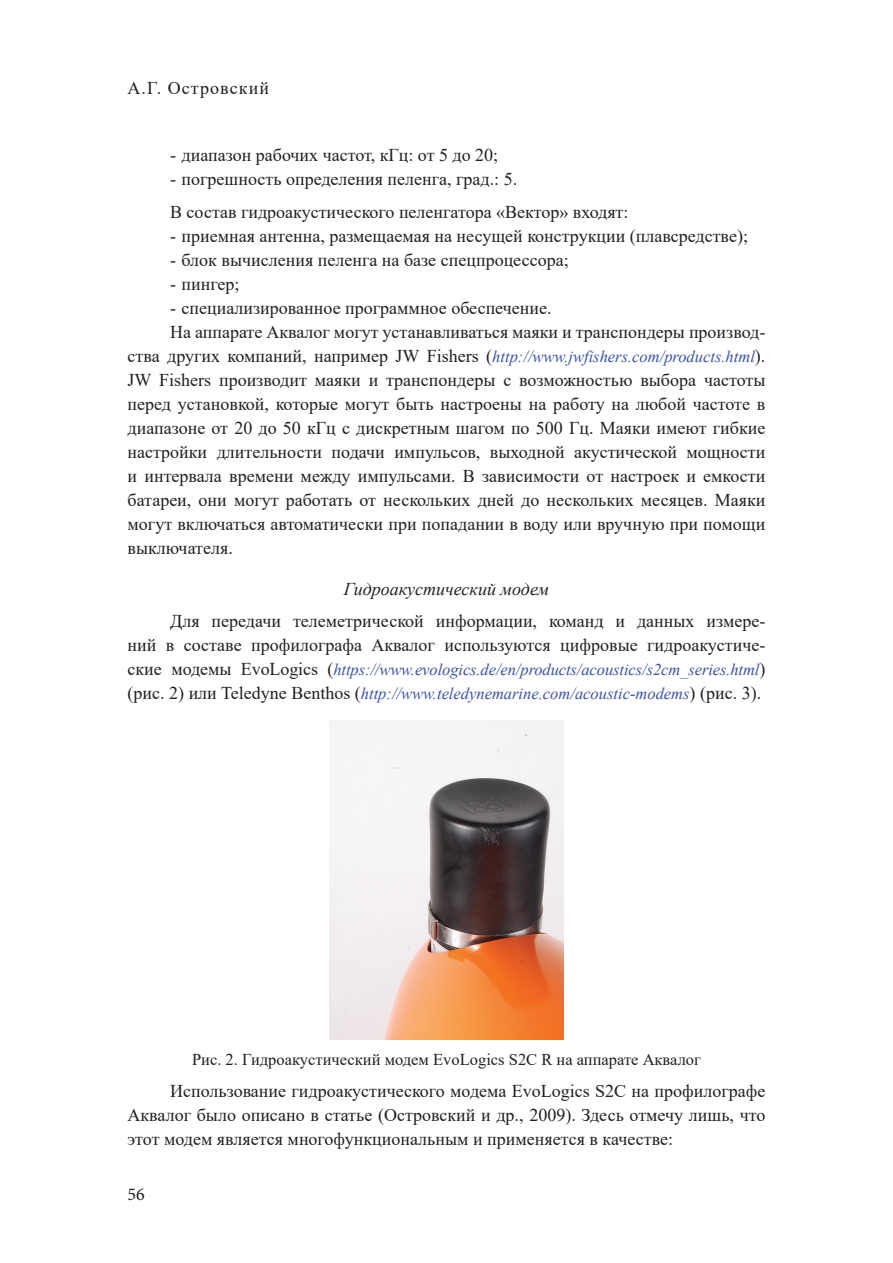
<style>
.page{position:relative;width:893px;height:1263px;background:#fff}
.page>*{position:absolute;margin:0;border:0;box-sizing:border-box;transform-origin:0 0}
.текст{font:18px/24px "Times New Roman";color:#231f20;text-align:justify}
.заголовок_в_тексте{font:italic 18px "Times New Roman";color:#231f20}
.текст-2{font:18px "Times New Roman";letter-spacing:.06em;color:#231f20}
.t1{font:18px "Minion Pro";color:#231f20}
.текст-3{font:italic 16.5px/24px "Times New Roman";letter-spacing:-.005em;color:#3a53a3}
.рисунок{font:16.5px "Times New Roman";color:#231f20}
.s1{font-style:italic;font-size:16.5px;color:#3a53a3}
.s2{font-style:normal;font-size:18px;color:#231f20}
</style>
<div class="page">
<img style="left:330px;top:720px;width:233px;height:319px">
<p class="текст-2" style="left:128px;top:75px;width:143px">А.Г. Островский</p>
<p class="текст" style="left:170px;top:143px;width:330px">- диапазон рабочих частот, кГц: от 5 до 20;</p>
<p class="текст" style="left:170px;top:167px;width:349px">- погрешность определения пеленга, град.: 5.</p>
<p class="текст" style="left:170px;top:199px;width:460px">В состав гидроакустического пеленгатора «Вектор» входят:</p>
<p class="текст" style="left:170px;top:223px;width:579px">- приемная антенна, размещаемая на несущей конструкции (плавсредстве);</p>
<p class="текст" style="left:170px;top:247px;width:400px">- блок вычисления пеленга на базе спецпроцессора;</p>
<p class="текст" style="left:170px;top:271px;width:71px">- пингер;</p>
<p class="текст" style="left:170px;top:295px;width:383px">- специализированное программное обеспечение.</p>
<p class="текст" style="left:128px;top:319px;width:639px;text-indent:43px">На аппарате Аквалог могут устанавливаться маяки и транспондеры производ&shy;ства других компаний, например JW Fishers (<span class="s1">http://www.jwfishers.com/products.html</span>).<br>JW Fishers производит маяки и транспондеры с возможностью выбора частоты перед установкой, которые могут быть настроены на работу на любой частоте в диапазоне от 20 до 50 кГц с дискретным шагом по 500 Гц. Маяки имеют гибкие настройки длительности подачи импульсов, выходной акустической мощности и интервала времени между импульсами. В зависимости от настроек и емкости батареи, они могут работать от нескольких дней до нескольких месяцев. Маяки могут включаться автоматически при попадании в воду или вручную при помощи выключателя.</p>
<p class="заголовок_в_тексте" style="left:344px;top:576px;width:207px">Гидроакустический модем</p>
<p class="текст" style="left:128px;top:609px;width:639px;text-align:right">Для передачи телеметрической информации, команд и данных измере-<br>ний в составе профилографа Аквалог используются цифровые гидроакустиче-</p>
<p class="текст-3" style="left:128px;top:657px;width:639px"><span class="s2">ские модемы EvoLogics (</span>https://www.evologics.de/en/products/acoustics/s2cm_series.html<span class="s2">) (рис. 2) или Teledyne Benthos (</span>http://www.teledynemarine.com/acoustic-modems<span class="s2">) (рис. 3).</span></p>
<p class="рисунок" style="left:192px;top:1048px;width:510px">Рис. 2. Гидроакустический модем EvoLogics S2C R на аппарате Аквалог</p>
<p class="текст" style="left:128px;top:1079px;width:639px;text-indent:43px">Использование гидроакустического модема EvoLogics S2C на профилографе Аквалог было описано в статье (Островский и др., 2009). Здесь отмечу лишь, что этот модем является многофункциональным и применяется в качестве:</p>
<p class="t1" style="left:128px;top:1182px;width:19px">56</p>
</div>
